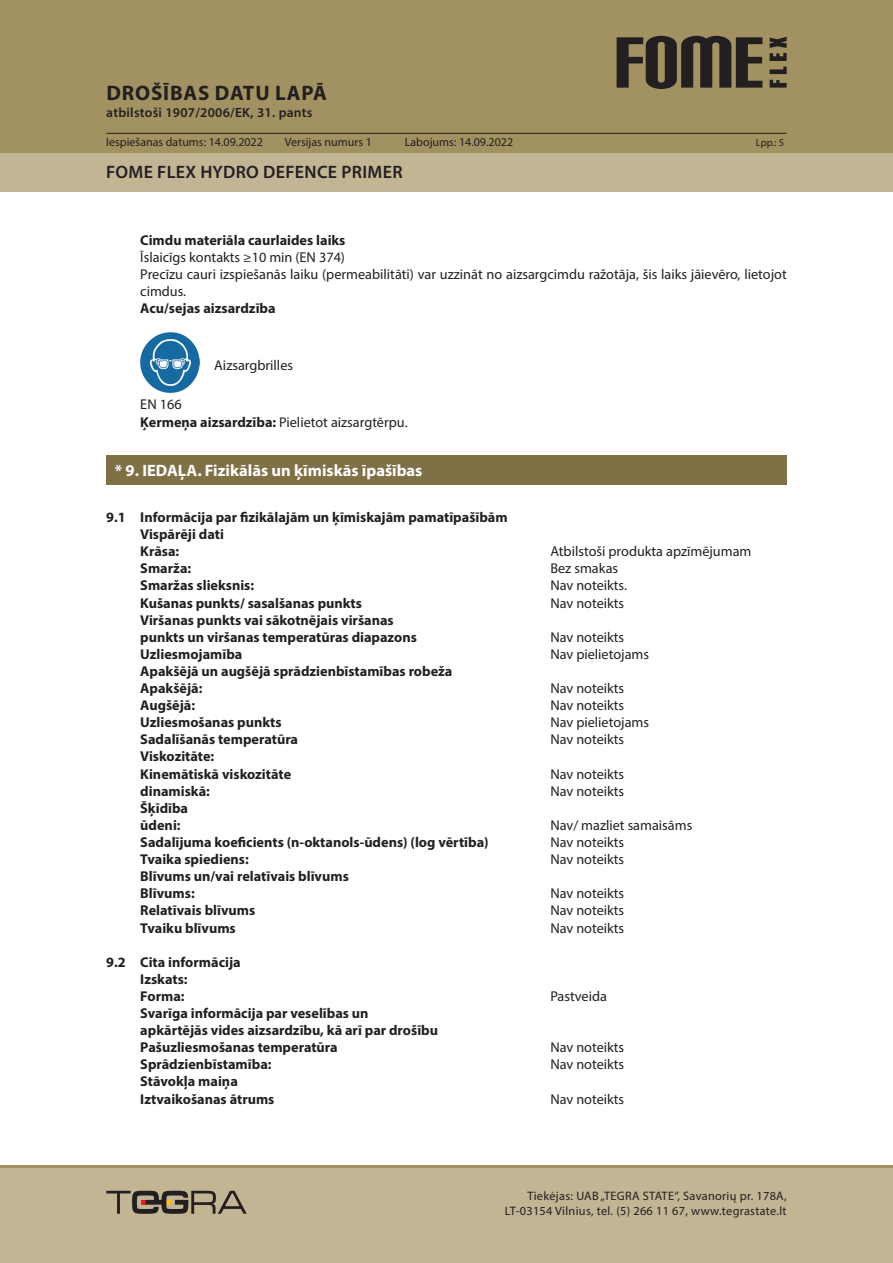
<style>
.page{position:relative;width:893px;height:1263px;background:#fff}
.page>*{position:absolute;margin:0;border:0;box-sizing:border-box;transform-origin:0 0}
.t1{font:700 21px "Myriad Pro";letter-spacing:.04em;color:#231f20}
.t2{font:600 18px "Myriad Pro";letter-spacing:.02em;color:#231f20}
.Skyrius_baltas{font:700 16.5px "Myriad Pro";color:#fff}
._1_1_skyrius_Boldas{font:700 14.25px "Myriad Pro";color:#231f20}
._1_1_skyrius_Boldas-2{font:14.25px "Myriad Pro";color:#231f20}
.Tekstas_paprastas{font:14.25px/17.1px "Myriad Pro";color:#231f20}
.t3{font:600 13.5px "Myriad Pro";letter-spacing:.02em;color:#231f20}
.t4{font:12.3px/14.7px "Myriad Pro";letter-spacing:.025em;color:#231f20;text-align:right}
.t5{font:12px "Myriad Pro";color:#231f20}
.t6{font:10.5px "Myriad Pro";color:#231f20}
.s1{font-weight:700}
</style>
<div class="page">
<div style="left:0;top:0;width:893px;height:191px;background:#a29161"></div>
<div style="left:0;top:153px;width:893px;height:38px;background:#c2b594"></div>
<div style="left:0;top:1165px;width:893px;height:98px;background:#c2b594"></div>
<hr style="left:0;top:1165px;width:893px;height:2px;background:#a29161">
<svg style="left:770px;top:80px;width:17px;height:8px"></svg>
<svg style="left:770px;top:67px;width:17px;height:7px"></svg>
<svg style="left:770px;top:37px;width:17px;height:24px"></svg>
<svg style="left:617px;top:36px;width:145px;height:53px"></svg>
<svg style="left:106px;top:1191px;width:141px;height:23px"></svg>
<hr style="left:106px;top:133px;width:681px;height:1px;background:#231f20">
<img style="left:140px;top:333px;width:60px;height:59px">
<div style="left:106px;top:455px;width:681px;height:30px;background:#7f7045"></div>
<h1 class="t1" style="left:107px;top:80px;width:222px">DROŠĪBAS DATU LAPĀ</h1>
<p class="t3" style="left:106px;top:104px;width:208px">atbilstoši 1907/2006/EK, 31. pants</p>
<p class="t5" style="left:106px;top:134px;width:158px">Iespiešanas datums: 14.09.2022</p>
<p class="t5" style="left:285px;top:134px;width:89px">Versijas numurs 1</p>
<p class="t5" style="left:405px;top:134px;width:110px">Labojums: 14.09.2022</p>
<p class="t6" style="left:756px;top:136px;width:30px">Lpp.: 5</p>
<p class="t2" style="left:106px;top:160px;width:298px">FOME FLEX HYDRO DEFENCE PRIMER</p>
<p class="_1_1_skyrius_Boldas" style="left:140px;top:230px;width:207px">Cimdu materiāla caurlaides laiks</p>
<p class="Tekstas_paprastas" style="left:140px;top:248px;width:206px">Īslaicīgs kontakts ≥10 min (EN 374)</p>
<p class="Tekstas_paprastas" style="left:140px;top:265px;width:648px">Precīzu cauri izspiešanās laiku (permeabilitāti) var uzzināt no aizsargcimdu ražotāja, šis laiks jāievēro, lietojot cimdus.</p>
<p class="_1_1_skyrius_Boldas" style="left:140px;top:299px;width:137px">Acu/sejas aizsardzība</p>
<p class="Tekstas_paprastas" style="left:214px;top:356px;width:80px">Aizsargbrilles</p>
<p class="Tekstas_paprastas" style="left:140px;top:396px;width:43px">EN 166</p>
<p class="Tekstas_paprastas" style="left:140px;top:413px;width:269px"><span class="s1">Ķermeņa aizsardzība:</span> Pielietot aizsargtērpu.</p>
<p class="Skyrius_baltas" style="left:115px;top:460px;width:309px">* 9. IEDAĻA. Fizikālās un ķīmiskās īpašības</p>
<p class="_1_1_skyrius_Boldas" style="left:106px;top:508px;width:403px">9.1 Informācija par fizikālajām un ķīmiskajām pamatīpašībām</p>
<p class="_1_1_skyrius_Boldas" style="left:140px;top:525px;width:85px">Vispārēji dati</p>
<p class="_1_1_skyrius_Boldas" style="left:140px;top:542px;width:40px">Krāsa:</p>
<p class="_1_1_skyrius_Boldas-2" style="left:550px;top:543px;width:203px">Atbilstoši produkta apzīmējumam</p>
<p class="_1_1_skyrius_Boldas" style="left:140px;top:559px;width:52px">Smarža:</p>
<p class="_1_1_skyrius_Boldas-2" style="left:550px;top:560px;width:69px">Bez smakas</p>
<p class="_1_1_skyrius_Boldas" style="left:140px;top:576px;width:115px">Smaržas slieksnis:</p>
<p class="_1_1_skyrius_Boldas-2" style="left:550px;top:577px;width:78px">Nav noteikts.</p>
<p class="_1_1_skyrius_Boldas" style="left:140px;top:593px;width:223px">Kušanas punkts/ sasalšanas punkts</p>
<p class="_1_1_skyrius_Boldas-2" style="left:550px;top:594px;width:75px">Nav noteikts</p>
<p class="_1_1_skyrius_Boldas" style="left:140px;top:610px;width:255px">Viršanas punkts vai sākotnējais viršanas</p>
<p class="_1_1_skyrius_Boldas" style="left:140px;top:628px;width:278px">punkts un viršanas temperatūras diapazons</p>
<p class="_1_1_skyrius_Boldas-2" style="left:550px;top:628px;width:75px">Nav noteikts</p>
<p class="_1_1_skyrius_Boldas" style="left:140px;top:645px;width:104px">Uzliesmojamība</p>
<p class="_1_1_skyrius_Boldas-2" style="left:550px;top:645px;width:100px">Nav pielietojams</p>
<p class="_1_1_skyrius_Boldas" style="left:140px;top:662px;width:314px">Apakšējā un augšējā sprādzienbīstamības robeža</p>
<p class="_1_1_skyrius_Boldas" style="left:140px;top:679px;width:64px">Apakšējā:</p>
<p class="_1_1_skyrius_Boldas-2" style="left:550px;top:679px;width:75px">Nav noteikts</p>
<p class="_1_1_skyrius_Boldas" style="left:140px;top:696px;width:56px">Augšējā:</p>
<p class="_1_1_skyrius_Boldas-2" style="left:550px;top:697px;width:75px">Nav noteikts</p>
<p class="_1_1_skyrius_Boldas" style="left:140px;top:713px;width:143px">Uzliesmošanas punkts</p>
<p class="_1_1_skyrius_Boldas-2" style="left:550px;top:714px;width:100px">Nav pielietojams</p>
<p class="_1_1_skyrius_Boldas" style="left:140px;top:730px;width:159px">Sadalīšanās temperatūra</p>
<p class="_1_1_skyrius_Boldas-2" style="left:550px;top:731px;width:75px">Nav noteikts</p>
<p class="_1_1_skyrius_Boldas" style="left:140px;top:747px;width:75px">Viskozitāte:</p>
<p class="_1_1_skyrius_Boldas" style="left:140px;top:764px;width:152px">Kinemātiskā viskozitāte</p>
<p class="_1_1_skyrius_Boldas-2" style="left:550px;top:765px;width:75px">Nav noteikts</p>
<p class="_1_1_skyrius_Boldas" style="left:140px;top:781px;width:71px">dinamiskā:</p>
<p class="_1_1_skyrius_Boldas-2" style="left:550px;top:782px;width:75px">Nav noteikts</p>
<p class="_1_1_skyrius_Boldas" style="left:140px;top:799px;width:49px">Šķīdība</p>
<p class="_1_1_skyrius_Boldas" style="left:140px;top:816px;width:42px">ūdeni:</p>
<p class="_1_1_skyrius_Boldas-2" style="left:550px;top:816px;width:143px">Nav/ mazliet samaisāms</p>
<p class="_1_1_skyrius_Boldas" style="left:140px;top:833px;width:350px">Sadalījuma koeficients (n-oktanols-ūdens) (log vērtība)</p>
<p class="_1_1_skyrius_Boldas-2" style="left:550px;top:833px;width:75px">Nav noteikts</p>
<p class="_1_1_skyrius_Boldas" style="left:140px;top:850px;width:110px">Tvaika spiediens:</p>
<p class="_1_1_skyrius_Boldas-2" style="left:550px;top:850px;width:75px">Nav noteikts</p>
<p class="_1_1_skyrius_Boldas" style="left:140px;top:867px;width:210px">Blīvums un/vai relatīvais blīvums</p>
<p class="_1_1_skyrius_Boldas" style="left:140px;top:884px;width:56px">Blīvums:</p>
<p class="_1_1_skyrius_Boldas-2" style="left:550px;top:885px;width:75px">Nav noteikts</p>
<p class="_1_1_skyrius_Boldas" style="left:140px;top:901px;width:117px">Relatīvais blīvums</p>
<p class="_1_1_skyrius_Boldas-2" style="left:550px;top:902px;width:75px">Nav noteikts</p>
<p class="_1_1_skyrius_Boldas" style="left:140px;top:918px;width:97px">Tvaiku blīvums</p>
<p class="_1_1_skyrius_Boldas-2" style="left:550px;top:919px;width:75px">Nav noteikts</p>
<p class="_1_1_skyrius_Boldas" style="left:106px;top:952px;width:136px">9.2 Cita informācija</p>
<p class="_1_1_skyrius_Boldas" style="left:140px;top:970px;width:49px">Izskats:</p>
<p class="_1_1_skyrius_Boldas" style="left:140px;top:987px;width:46px">Forma:</p>
<p class="_1_1_skyrius_Boldas-2" style="left:550px;top:987px;width:58px">Pastveida</p>
<p class="_1_1_skyrius_Boldas" style="left:140px;top:1004px;width:230px">Svarīga informācija par veselības un</p>
<p class="_1_1_skyrius_Boldas" style="left:140px;top:1021px;width:299px">apkārtējās vides aizsardzību, kā arī par drošību</p>
<p class="_1_1_skyrius_Boldas" style="left:140px;top:1038px;width:199px">Pašuzliesmošanas temperatūra</p>
<p class="_1_1_skyrius_Boldas-2" style="left:550px;top:1039px;width:75px">Nav noteikts</p>
<p class="_1_1_skyrius_Boldas" style="left:140px;top:1055px;width:133px">Sprādzienbīstamība:</p>
<p class="_1_1_skyrius_Boldas-2" style="left:550px;top:1056px;width:75px">Nav noteikts</p>
<p class="_1_1_skyrius_Boldas" style="left:140px;top:1072px;width:99px">Stāvokļa maiņa</p>
<p class="_1_1_skyrius_Boldas" style="left:140px;top:1089px;width:136px">Iztvaikošanas ātrums</p>
<p class="_1_1_skyrius_Boldas-2" style="left:550px;top:1090px;width:75px">Nav noteikts</p>
<p class="t4" style="left:505px;top:1188px;width:283px">Tiekėjas: UAB „TEGRA STATE“, Savanorių pr. 178A,<br>LT-03154 Vilnius, tel. (5) 266 11 67, www.tegrastate.lt</p>
</div>
